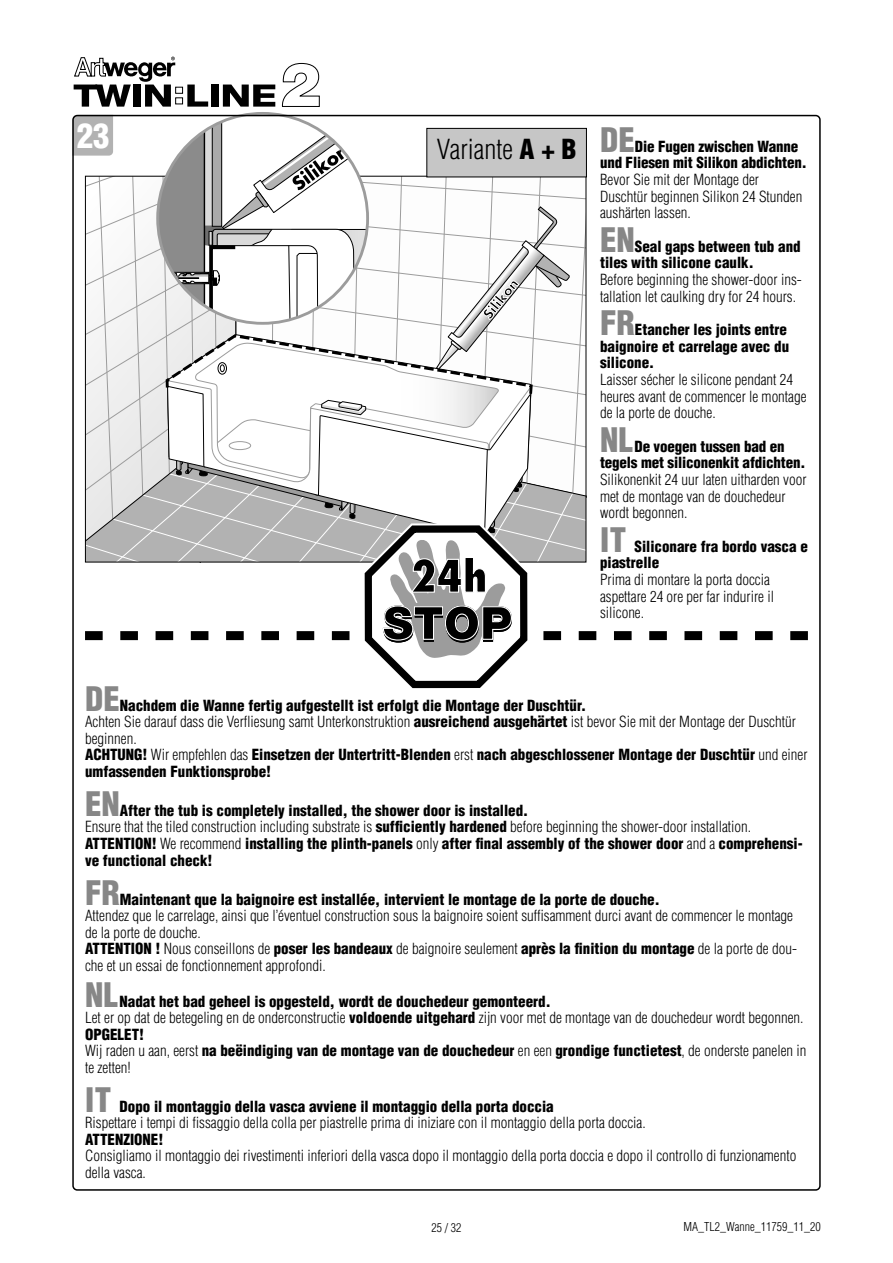
<style>
.page{position:relative;width:893px;height:1263px;background:#fff}
.page>*{position:absolute;margin:0;border:0;box-sizing:border-box;transform-origin:0 0}
.t1{font:900 condensed 33px "Helvetica LT Std";color:#fff}
.t2{font:300 condensed 27px "Helvetica LT Std";color:#000}
.t3{font:300 condensed 15px/16.6px "Helvetica LT Std";color:#000}
.t4{font:900 condensed 15px/16.6px "Helvetica LT Std";color:#000}
.t5{font:300 condensed 12px "Helvetica LT Std";color:#000}
.s1{font-weight:900}
.s2{font-size:33px;color:#878787}
.s3{font-weight:300}
</style>
<div class="page">
<div style="left:211px;top:85px;width:7px;height:22px;background:#000"></div>
<svg style="left:223px;top:85px;width:52px;height:22px"></svg>
<svg style="left:74px;top:57px;width:134px;height:50px"></svg>
<svg style="left:282px;top:63px;width:38px;height:44px"></svg>
<svg style="left:75px;top:113px;width:733px;height:576px"></svg>
<p class="t1" style="left:77px;top:115px;width:34px">23</p>
<p class="t2" style="left:437px;top:132px;width:141px">Variante <span class="s1">A + B</span></p>
<p class="t4" style="left:600px;top:138px;width:208px"><span class="s2">DE</span>Die Fugen zwischen Wanne und Fliesen mit Silikon abdichten.</p>
<p class="t3" style="left:600px;top:171px;width:204px">Bevor Sie mit der Montage der<br>Duschtür beginnen Silikon 24 Stunden aushärten lassen.</p>
<p class="t4" style="left:600px;top:238px;width:202px"><span class="s2">EN</span>Seal gaps between tub and tiles with silicone caulk.</p>
<p class="t3" style="left:600px;top:271px;width:203px">Before beginning the shower-door ins&shy;tallation let caulking dry for 24 hours.</p>
<p class="t4" style="left:600px;top:321px;width:191px"><span class="s2">FR</span>Etancher les joints entre baignoire et carrelage avec du silicone.</p>
<p class="t3" style="left:600px;top:371px;width:208px">Laisser sécher le silicone pendant 24 heures avant de commencer le montage de la porte de douche.</p>
<p class="t4" style="left:600px;top:438px;width:207px"><span class="s2">NL</span>De voegen tussen bad en tegels met siliconenkit afdichten.</p>
<p class="t3" style="left:600px;top:471px;width:208px">Silikonenkit 24 uur laten uitharden voor met de montage van de douchedeur wordt begonnen.</p>
<p class="t4" style="left:600px;top:538px;width:209px"><span class="s2">IT</span> Siliconare fra bordo vasca e piastrelle</p>
<p class="t3" style="left:600px;top:571px;width:176px">Prima di montare la porta doccia aspettare 24 ore per far indurire il silicone.</p>
<p class="t4" style="left:85px;top:697px;width:502px"><span class="s2">DE</span>Nachdem die Wanne fertig aufgestellt ist erfolgt die Montage der Duschtür.</p>
<p class="t3" style="left:85px;top:713px;width:712px">Achten Sie darauf dass die Verfliesung samt Unterkonstruktion <span class="s1">ausreichend ausgehärtet</span> ist bevor Sie mit der Montage der Duschtür beginnen.</p>
<p class="t4" style="left:85px;top:746px;width:724px">ACHTUNG! <span class="s3">Wir empfehlen das</span> Einsetzen der Untertritt-Blenden <span class="s3">erst</span> nach abgeschlossener Montage der Duschtür <span class="s3">und einer </span>umfassenden Funktionsprobe!</p>
<p class="t4" style="left:85px;top:802px;width:445px"><span class="s2">EN</span>After the tub is completely installed, the shower door is installed.</p>
<p class="t3" style="left:85px;top:819px;width:668px">Ensure that the tiled construction including substrate is <span class="s1">sufficiently hardened</span> before beginning the shower-door installation.</p>
<p class="t4" style="left:85px;top:835px;width:719px">ATTENTION! <span class="s3">We recommend</span> installing the plinth-panels <span class="s3">only</span> after final assembly of the shower door <span class="s3">and a</span> comprehensi&shy;ve functional check!</p>
<p class="t4" style="left:85px;top:891px;width:576px"><span class="s2">FR</span>Maintenant que la baignoire est installée, intervient le montage de la porte de douche.</p>
<p class="t3" style="left:85px;top:907px;width:709px">Attendez que le carrelage, ainsi que l’éventuel construction sous la baignoire soient suffisamment durci avant de commencer le montage de la porte de douche.</p>
<p class="t3" style="left:85px;top:940px;width:713px"><span class="s1">ATTENTION !</span> Nous conseillons de <span class="s1">poser les bandeaux</span> de baignoire seulement <span class="s1">après la finition du montage</span> de la porte de dou&shy;che et un essai de fonctionnement approfondi.</p>
<p class="t4" style="left:85px;top:993px;width:467px"><span class="s2">NL</span>Nadat het bad geheel is opgesteld, wordt de douchedeur gemonteerd.</p>
<p class="t3" style="left:85px;top:1009px;width:720px">Let er op dat de betegeling en de onderconstructie <span class="s1">voldoende uitgehard</span> zijn voor met de montage van de douchedeur wordt begonnen.</p>
<p class="t4" style="left:85px;top:1026px;width:61px">OPGELET!</p>
<p class="t4" style="left:85px;top:1042px;width:723px"><span class="s3">Wij raden u aan, eerst</span> na beëindiging van de montage van de douchedeur <span class="s3">en een</span> grondige functietest<span class="s3">, de onderste panelen in te zetten!</span></p>
<p class="t4" style="left:85px;top:1098px;width:470px"><span class="s2">IT</span> Dopo il montaggio della vasca avviene il montaggio della porta doccia</p>
<p class="t3" style="left:85px;top:1114px;width:562px">Rispettare i tempi di fissaggio della colla per piastrelle prima di iniziare con il montaggio della porta doccia.</p>
<p class="t4" style="left:85px;top:1131px;width:80px">ATTENZIONE!</p>
<p class="t3" style="left:85px;top:1148px;width:713px">Consigliamo il montaggio dei rivestimenti inferiori della vasca dopo il montaggio della porta doccia e dopo il controllo di funzionamento della vasca.</p>
<p class="t5" style="left:431px;top:1220px;width:31px">25 / 32</p>
<p class="t5" style="left:684px;top:1219px;width:139px">MA_TL2_Wanne_11759_11_20</p>
</div>
